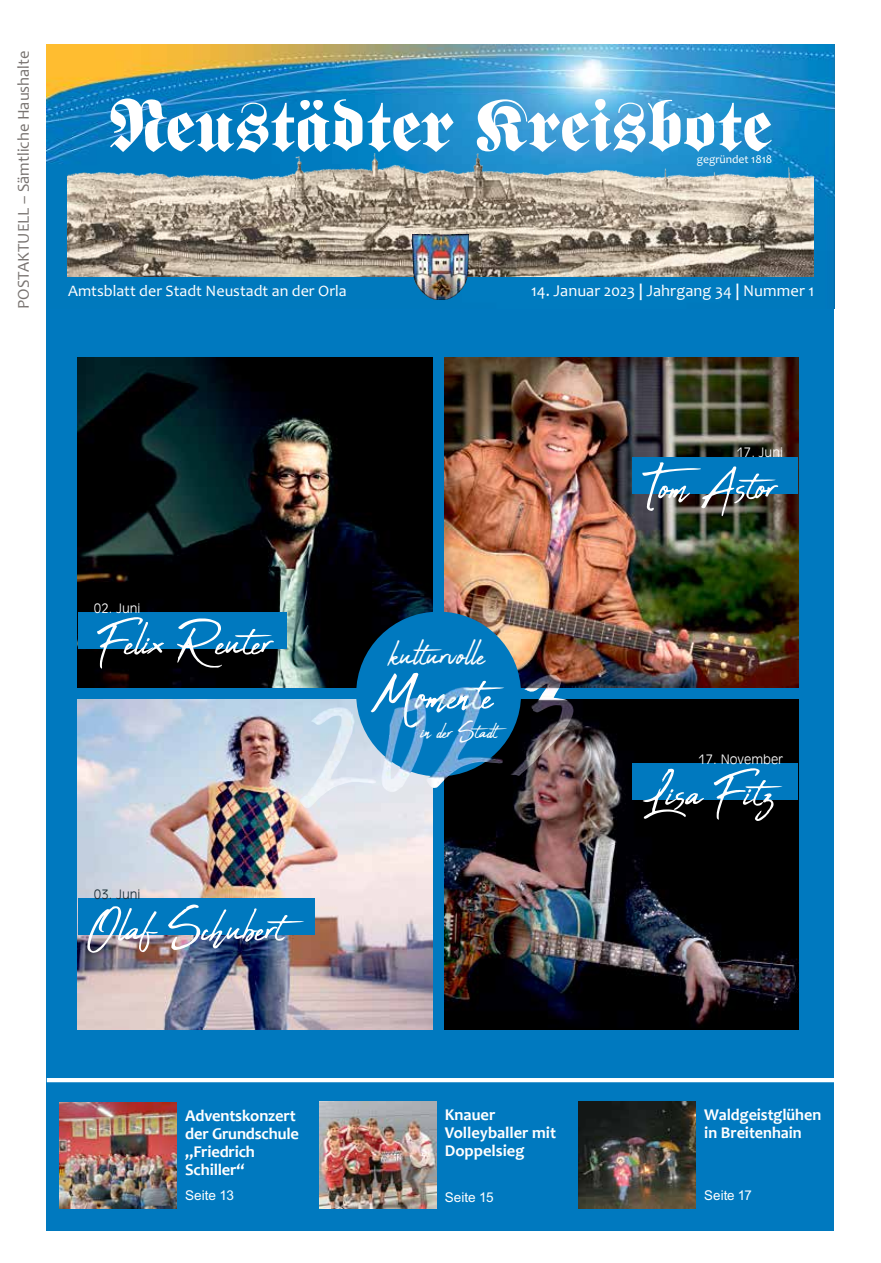
<style>
.page{position:relative;width:881px;height:1263px;background:#fff}
.page>*{position:absolute;margin:0;border:0;box-sizing:border-box;transform-origin:0 0}
.t1{font:71.85px "Fette Fraktur";color:#fff}
.t2{font:64.35px "Yyphlv Abuget";color:#fff}
.t3{font:58.8px "Yyphlv Abuget";color:#fff}
.t4{font:45.9px "Yyphlv Abuget";color:#fff}
.t5{font:28.8px "Yyphlv Abuget";color:#fff}
.t6{font:700 16.5px/18px "Candara";color:#fff}
.t7{font:16.5px "Candara";letter-spacing:.005em;color:#fff}
.t8{font:16.5px "Candara";color:#787370}
.t9{font:16.05px "Candara";color:#fff}
.t10{font:13.5px "Arial";letter-spacing:.005em;color:#fff}
.t11{font:300 12.75px "Sysrxw Incised 901 BT";color:#fff}
.t12{font:300 12.75px "Sysrxw Incised 901 BT";color:#1b2f39}
.t13{font:11.7px "Candara";color:#fff}
.s1{font-weight:700}
</style>
<div class="page">
<div style="left:47px;top:305px;width:786px;height:926px;background:#0079bf"></div>
<hr style="left:47px;top:1078px;width:786px;height:4px;background:#fff">
<img style="left:47px;top:44px;width:786px;height:261px">
<img style="left:67px;top:153px;width:746px;height:123px">
<img style="left:412px;top:235px;width:57px;height:65px">
<img style="left:60px;top:1102px;width:116px;height:106px">
<img style="left:578px;top:1101px;width:117px;height:107px">
<img style="left:319px;top:1101px;width:117px;height:107px">
<img style="left:444px;top:700px;width:353px;height:329px">
<img style="left:78px;top:700px;width:354px;height:329px">
<img style="left:444px;top:358px;width:353px;height:330px">
<img style="left:78px;top:358px;width:354px;height:330px">
<div style="left:632px;top:764px;width:165px;height:36px;background:#0079bf"></div>
<div style="left:632px;top:457px;width:165px;height:36px;background:#0079bf"></div>
<div style="left:78px;top:898px;width:236px;height:37px;background:#0079bf"></div>
<div style="left:78px;top:612px;width:208px;height:36px;background:#0079bf"></div>
<div style="left:356px;top:612px;width:165px;height:164px;background:#0079bf;border-radius:50%"></div>
<img style="left:426px;top:674px;width:147px;height:114px">
<p class="t8" style="left:13px;top:309px;width:260px;rotate:-90deg">POSTAKTUELL – Sämtliche Haushalte</p>
<h1 class="t1" style="left:109px;top:85px;width:664px">Neustädter Kreisbote</h1>
<p class="t13" style="left:696px;top:151px;width:77px">gegründet 1818</p>
<p class="t9" style="left:68px;top:281px;width:280px">Amtsblatt der Stadt Neustadt an der Orla</p>
<p class="t7" style="left:531px;top:281px;width:284px">14. Januar 2023 <span class="s1">|</span> Jahrgang 34 <span class="s1">|</span> Nummer 1</p>
<p class="t11" style="left:94px;top:600px;width:48px">02. Juni</p>
<h3 class="t3" style="left:98px;top:609px;width:175px">Felix Reuter</h3>
<p class="t12" style="left:94px;top:886px;width:48px">03. Juni</p>
<h3 class="t3" style="left:88px;top:895px;width:198px">Olaf Schubert</h3>
<h3 class="t4" style="left:390px;top:629px;width:97px">kulturvolle</h3>
<h2 class="t2" style="left:375px;top:659px;width:119px">Momente</h2>
<h3 class="t5" style="left:420px;top:716px;width:78px">in der Stadt</h3>
<p class="t11" style="left:736px;top:445px;width:48px">17. Juni</p>
<h3 class="t3" style="left:642px;top:454px;width:135px">Tom Astor</h3>
<p class="t11" style="left:698px;top:751px;width:86px">17. November</p>
<h3 class="t3" style="left:642px;top:760px;width:135px">Lisa Fitz</h3>
<p class="t6" style="left:185px;top:1106px;width:115px">Adventskonzert der Grundschule „Friedrich<br>Schiller“</p>
<p class="t10" style="left:185px;top:1188px;width:50px">Seite 13</p>
<p class="t6" style="left:444px;top:1106px;width:113px">Knauer<br>Volleyballer mit<br>Doppelsieg</p>
<p class="t10" style="left:444px;top:1189px;width:50px">Seite 15</p>
<p class="t6" style="left:704px;top:1106px;width:118px">Waldgeistglühen in Breitenhain</p>
<p class="t10" style="left:704px;top:1188px;width:49px">Seite 17</p>
</div>
